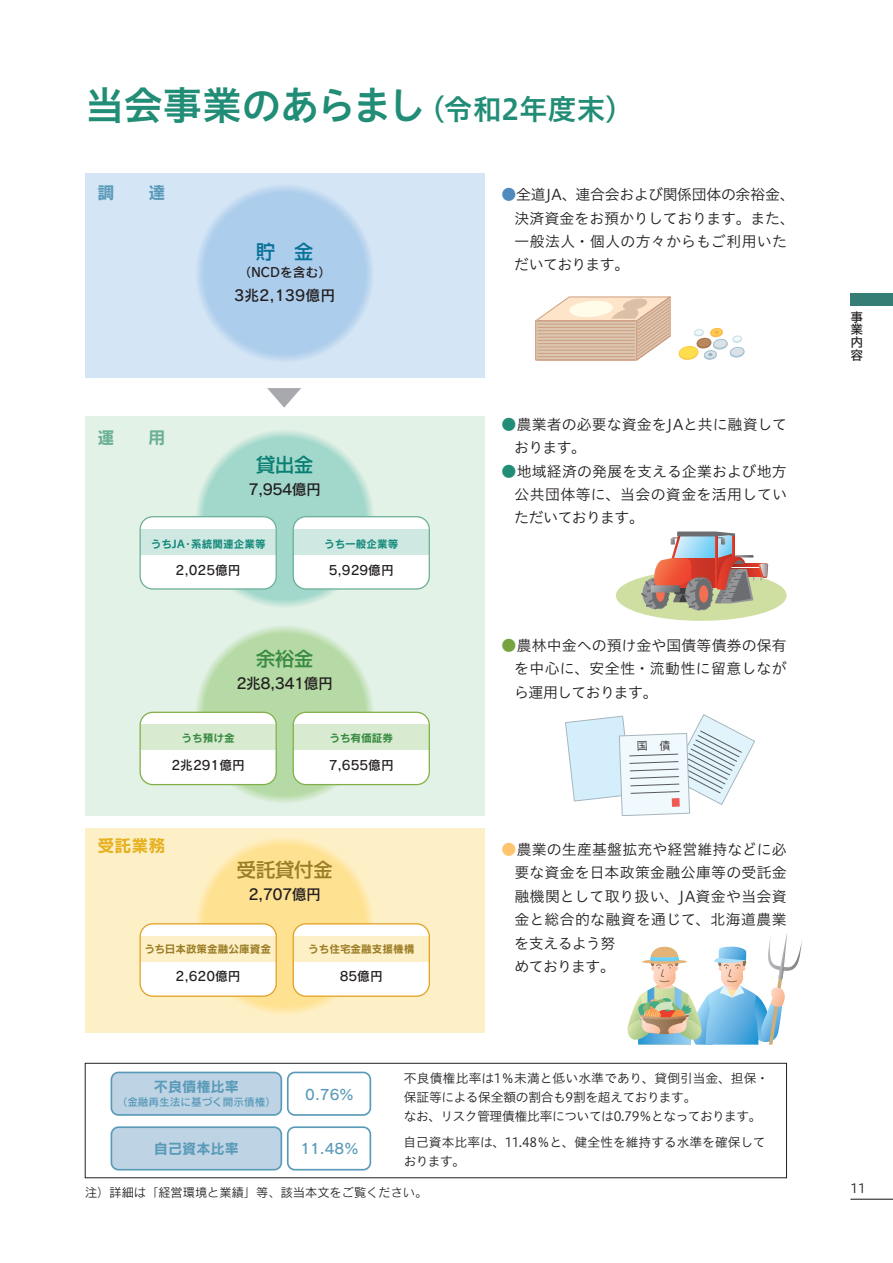
<style>
.page{position:relative;width:893px;height:1263px;background:#fff}
.page>*{position:absolute;margin:0;border:0;box-sizing:border-box;transform-origin:0 0}
.t1{font:39.3px "Hiragino UD Sans Std N W6";letter-spacing:-.025em;color:#228d76}
.t2{font:500 19.2px "Shin Go Pr 6";color:#9b7d26}
.t3{font:500 19.2px "Shin Go Pr 6";color:#077196}
.t4{font:500 19.2px "Shin Go Pr 6";color:#0a7f73}
.t5{font:500 19.2px "Shin Go Pr 6";color:#388a40}
.t6{font:16.95px "Rodin Pro B";color:#5a9ab9}
.t7{font:16.95px "Rodin Pro B";color:#6bb095}
.t8{font:16.95px "Rodin Pro B";color:#e6b120}
.t9{font:14.85px/23.4px "Hiragino UD Sans Std N W3";letter-spacing:.01em;color:#231f20}
.t10{font:14.85px/23.4px "Hiragino UD Sans Std N W3";letter-spacing:-.01em;color:#231f20}
.t11{font:14.85px "Rodin Pro DB";letter-spacing:-.04em;color:#231f20}
.t12{font:14.85px "Rodin Pro DB";color:#231f20}
.t13{font:14.1px "Rodin Pro B";color:#5a9ab9}
.t14{font:14.1px "Rodin Pro DB";color:#5a9ab9}
.t15{font:12.75px/19.2px "Hiragino UD Sans Std N W3";letter-spacing:-.02em;color:#231f20}
.t16{font:12.75px "Rodin Pro DB";color:#231f20}
.t17{font:12.75px/12.8px "Hiragino UD Sans Std N W5";color:#231f20;text-align:justify}
.t18{font:12.15px "Rodin Pro M";color:#231f20}
.t19{font:10.65px "Rodin Pro B";color:#9b7d26}
.t20{font:10.65px "Rodin Pro B";color:#168a7c}
.t21{font:10.65px "Rodin Pro DB";color:#5a9ab9}
.t22{font:10.65px "Rodin Pro B";color:#388a40}
.s1{font-size:28.65px}
.s2{color:#4f89bd}
.s3{color:#228d76}
.s4{color:#78a341}
.s5{color:#fec46e}
</style>
<div class="page">
<div style="left:85px;top:173px;width:400px;height:204px;background:#d4e5f5"></div>
<div style="left:85px;top:416px;width:400px;height:399px;background:#e3f2e7"></div>
<div style="left:85px;top:828px;width:400px;height:204px;background:#fef0c6"></div>
<div style="left:204px;top:846px;width:161px;height:160px;background:#ffe192;border-radius:50%"></div>
<div style="left:204px;top:634px;width:161px;height:161px;background:#b5daa5;border-radius:50%"></div>
<div style="left:204px;top:438px;width:161px;height:161px;background:#a2d8cb;border-radius:50%"></div>
<div style="left:140px;top:517px;width:136px;height:72px;background:#fff;border-radius:13px"></div>
<div style="left:293px;top:517px;width:136px;height:72px;background:#fff;border-radius:13px"></div>
<div style="left:140px;top:529px;width:136px;height:25px;background:#cfe9e2"></div>
<div style="left:293px;top:529px;width:136px;height:25px;background:#cfe9e2"></div>
<div style="left:140px;top:516px;width:137px;height:74px;border:1px solid #6bb095;border-radius:13px"></div>
<div style="left:293px;top:516px;width:137px;height:74px;border:1px solid #6bb095;border-radius:13px"></div>
<div style="left:140px;top:924px;width:136px;height:72px;background:#fff;border-radius:13px"></div>
<div style="left:293px;top:924px;width:136px;height:72px;background:#fff;border-radius:13px"></div>
<div style="left:140px;top:936px;width:136px;height:25px;background:#fef0c6"></div>
<div style="left:293px;top:936px;width:136px;height:25px;background:#fef0c6"></div>
<div style="left:140px;top:923px;width:137px;height:74px;border:1px solid #e3a023;border-radius:13px"></div>
<div style="left:293px;top:923px;width:137px;height:74px;border:1px solid #e3a023;border-radius:13px"></div>
<div style="left:140px;top:712px;width:136px;height:73px;background:#fff;border-radius:13px"></div>
<div style="left:293px;top:712px;width:136px;height:73px;background:#fff;border-radius:13px"></div>
<div style="left:140px;top:724px;width:136px;height:26px;background:#d8ebd0"></div>
<div style="left:293px;top:724px;width:136px;height:26px;background:#d8ebd0"></div>
<div style="left:140px;top:712px;width:137px;height:73px;border:1px solid #82b048;border-radius:13px"></div>
<div style="left:293px;top:712px;width:137px;height:73px;border:1px solid #82b048;border-radius:13px"></div>
<div style="left:204px;top:193px;width:161px;height:161px;background:#accdeb;border-radius:50%"></div>
<svg style="left:267px;top:388px;width:34px;height:20px"></svg>
<div style="left:85px;top:1063px;width:702px;height:115px;border:1px solid #231f20"></div>
<div style="left:111px;top:1072px;width:170px;height:43px;background:#bed4e4;border-radius:7px"></div>
<div style="left:111px;top:1071px;width:171px;height:45px;border:2px solid #5a9ab9;border-radius:7px"></div>
<div style="left:287px;top:1071px;width:84px;height:45px;border:2px solid #5a9ab9;border-radius:7px"></div>
<div style="left:111px;top:1127px;width:170px;height:43px;background:#bed4e4;border-radius:7px"></div>
<div style="left:111px;top:1126px;width:171px;height:44px;border:2px solid #5a9ab9;border-radius:7px"></div>
<div style="left:287px;top:1126px;width:84px;height:44px;border:2px solid #5a9ab9;border-radius:7px"></div>
<div style="left:616px;top:570px;width:171px;height:51px;background:#cfdfa2;border-radius:50%"></div>
<hr style="left:538px;top:360px;width:97px;height:1px;background:#ce9d7f">
<svg style="left:535px;top:297px;width:136px;height:63px;background:#e2c9b3"></svg>
<svg style="left:679px;top:328px;width:65px;height:32px"></svg>
<div style="left:733px;top:336px;width:9px;height:6px;background:#f0f9fd;border-radius:50%"></div>
<div style="left:732px;top:336px;width:10px;height:6px;border:1px solid #cddde6;border-radius:50%"></div>
<svg style="left:641px;top:531px;width:127px;height:79px"></svg>
<svg style="left:627px;top:932px;width:175px;height:113px"></svg>
<div style="left:850px;top:293px;width:43px;height:13px;background:#367e75"></div>
<hr style="left:850px;top:1199px;width:43px;height:1px;background:#231f20">
<svg style="left:565px;top:714px;width:190px;height:102px"></svg>
<p class="t1" style="left:85px;top:75px;width:550px">当会事業のあらまし<span class="s1">（令和2年度末）</span></p>
<p class="t6" style="left:98px;top:181px;width:70px">調　　達</p>
<p class="t7" style="left:98px;top:427px;width:70px">運　　用</p>
<p class="t3" style="left:256px;top:236px;width:59px">貯　金</p>
<p class="t16" style="left:238px;top:264px;width:94px">（NCDを含む）</p>
<p class="t12" style="left:234px;top:285px;width:103px">3兆2,139億円</p>
<p class="t4" style="left:256px;top:449px;width:59px">貸出金</p>
<p class="t11" style="left:249px;top:480px;width:74px">7,954億円</p>
<p class="t20" style="left:151px;top:536px;width:116px">うちJA・系統関連企業等</p>
<p class="t16" style="left:176px;top:562px;width:67px">2,025億円</p>
<p class="t20" style="left:324px;top:536px;width:76px">うち一般企業等</p>
<p class="t16" style="left:329px;top:562px;width:67px">5,929億円</p>
<p class="t5" style="left:256px;top:642px;width:59px">余裕金</p>
<p class="t11" style="left:237px;top:673px;width:98px">2兆8,341億円</p>
<p class="t22" style="left:182px;top:731px;width:55px">うち預け金</p>
<p class="t16" style="left:171px;top:756px;width:75px">2兆291億円</p>
<p class="t8" style="left:98px;top:834px;width:70px">受託業務</p>
<p class="t22" style="left:329px;top:731px;width:65px">うち有価証券</p>
<p class="t16" style="left:329px;top:756px;width:67px">7,655億円</p>
<p class="t2" style="left:237px;top:854px;width:97px">受託貸付金</p>
<p class="t11" style="left:249px;top:885px;width:74px">2,707億円</p>
<p class="t19" style="left:144px;top:942px;width:128px">うち日本政策金融公庫資金</p>
<p class="t16" style="left:176px;top:967px;width:67px">2,620億円</p>
<p class="t19" style="left:308px;top:942px;width:108px">うち住宅金融支援機構</p>
<p class="t16" style="left:340px;top:967px;width:45px">85億円</p>
<p class="t10" style="left:514px;top:182px;width:282px;text-indent:-13px"><span class="s2">●</span>全道JA、連合会および関係団体の余裕金、決済資金をお預かりしております。また、一般法人・個人の方々からもご利用いただいております。</p>
<p class="t9" style="left:514px;top:412px;width:274px;text-indent:-13px"><span class="s3">●</span>農業者の必要な資金をJAと共に融資しております。</p>
<p class="t9" style="left:514px;top:458px;width:274px;text-align:justify;text-indent:-13px"><span class="s3">●</span>地域経済の発展を支える企業および地方公共団体等に、当会の資金を活用していただいております。</p>
<p class="t9" style="left:514px;top:633px;width:274px;text-align:justify;text-indent:-12px"><span class="s4">●</span>農林中金への預け金や国債等債券の保有を中心に、安全性・流動性に留意しながら運用しております。</p>
<p class="t9" style="left:514px;top:837px;width:274px;text-indent:-13px"><span class="s5">●</span>農業の生産基盤拡充や経営維持などに必要な資金を日本政策金融公庫等の受託金融機関として取り扱い、JA資金や当会資金と総合的な融資を通じて、北海道農業を支えるよう努<br>めております。</p>
<p class="t15" style="left:404px;top:1068px;width:367px">不良債権比率は1％未満と低い水準であり、貸倒引当金、担保・保証等による保全額の割合も9割を超えております。<br>なお、リスク管理債権比率については0.79％となっております。</p>
<p class="t15" style="left:404px;top:1131px;width:364px">自己資本比率は、11.48％と、健全性を維持する水準を確保しております。</p>
<p class="t13" style="left:154px;top:1077px;width:86px">不良債権比率</p>
<p class="t21" style="left:117px;top:1095px;width:161px">（金融再生法に基づく開示債権）</p>
<p class="t14" style="left:305px;top:1085px;width:50px">0.76％</p>
<p class="t13" style="left:154px;top:1139px;width:86px">自己資本比率</p>
<p class="t14" style="left:300px;top:1140px;width:60px">11.48％</p>
<p class="t18" style="left:85px;top:1185px;width:344px">注）詳細は「経営環境と業績」等、該当本文をご覧ください。</p>
<p class="t17" style="left:850px;top:310px;width:14px">事業内容</p>
<p class="t15" style="left:850px;top:1178px;width:17px">11</p>
</div>
